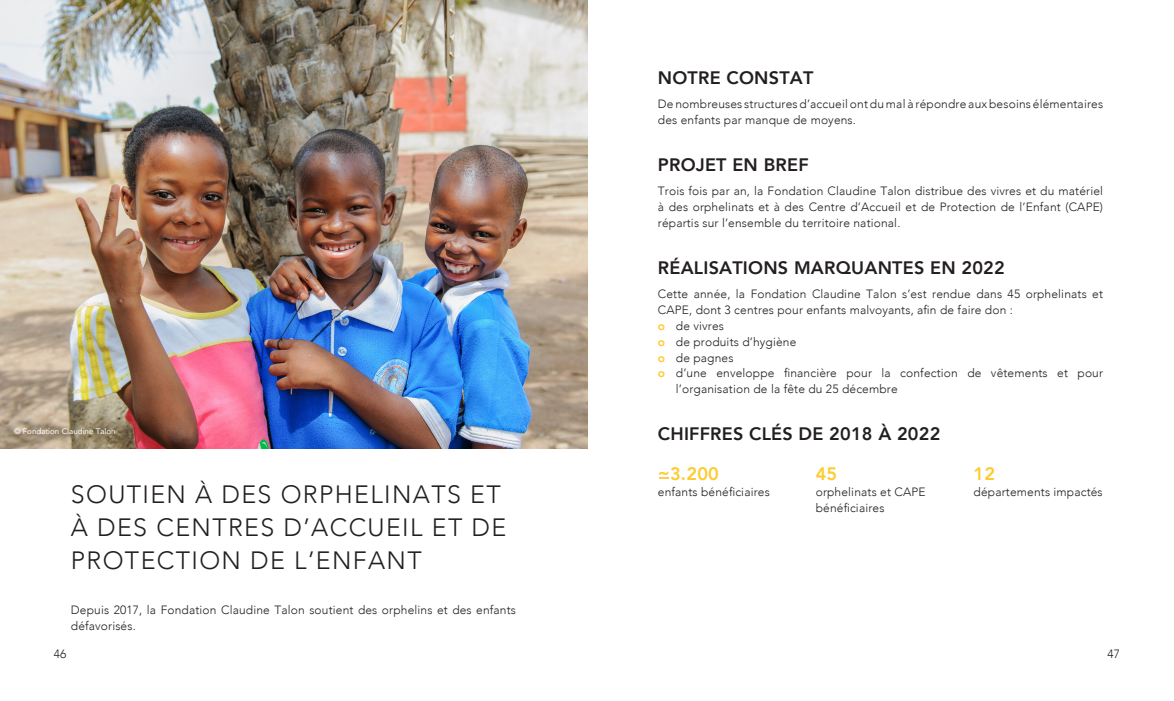
<style>
.page{position:relative;width:1174px;height:701px;background:#fff}
.page>*{position:absolute;margin:0;border:0;box-sizing:border-box;transform-origin:0 0}
.grand_titre_2{font:300 25px/33px "Avenir";letter-spacing:.055em;color:#231f20}
.titre{font:800 18px "Avenir";letter-spacing:.01em;color:#231f20}
._3_col{font:800 18px "Avenir";letter-spacing:.01em;color:#fecb2f}
._3_col-2{font:300 12px/15.8px "Avenir";letter-spacing:.01em;color:#231f20}
.t1{font:8px "Avenir";color:#fff}
.s1{font-weight:800;color:#fecb2f}
</style>
<div class="page">
<img style="left:0;top:0;width:587px;height:448px">
<p class="t1" style="left:14px;top:424px;width:103px">© Fondation Claudine Talon</p>
<p class="grand_titre_2" style="left:71px;top:477px;width:437px">SOUTIEN À DES ORPHELINATS ET<br>À DES CENTRES D’ACCUEIL ET DE<br>PROTECTION DE L’ENFANT</p>
<p class="_3_col-2" style="left:71px;top:602px;width:446px">Depuis 2017, la Fondation Claudine Talon soutient des orphelins et des enfants défavorisés.</p>
<p class="titre" style="left:658px;top:63px;width:157px">NOTRE CONSTAT</p>
<p class="_3_col-2" style="left:658px;top:96px;width:447px">De nombreuses structures d’accueil ont du mal à répondre aux besoins élémentaires des enfants par manque de moyens.</p>
<p class="titre" style="left:658px;top:151px;width:152px">PROJET EN BREF</p>
<p class="_3_col-2" style="left:658px;top:183px;width:447px;text-align:justify">Trois fois par an, la Fondation Claudine Talon distribue des vivres et du matériel à des orphelinats et à des Centre d’Accueil et de Protection de l’Enfant (CAPE) répartis sur l’ensemble du territoire national.</p>
<p class="titre" style="left:658px;top:254px;width:348px">RÉALISATIONS MARQUANTES EN 2022</p>
<p class="_3_col-2" style="left:658px;top:286px;width:446px">Cette année, la Fondation Claudine Talon s’est rendue dans 45 orphelinats et<br>CAPE, dont 3 centres pour enfants malvoyants, afin de faire don :</p>
<p class="_3_col-2" style="left:658px;top:318px;width:68px"><span class="s1">o</span> de vivres</p>
<p class="_3_col-2" style="left:658px;top:333px;width:140px"><span class="s1">o</span> de produits d’hygiène</p>
<p class="_3_col-2" style="left:658px;top:349px;width:77px"><span class="s1">o</span> de pagnes</p>
<p class="_3_col-2" style="left:676px;top:365px;width:429px;text-indent:-18px"><span class="s1">o</span> d’une enveloppe financière pour la confection de vêtements et pour l’organisation de la fête du 25 décembre</p>
<p class="titre" style="left:658px;top:420px;width:284px">CHIFFRES CLÉS DE 2018 À 2022</p>
<p class="_3_col" style="left:658px;top:460px;width:63px">≈3.200</p>
<p class="_3_col-2" style="left:658px;top:484px;width:113px">enfants bénéficiaires</p>
<p class="_3_col" style="left:973px;top:460px;width:23px">12</p>
<p class="_3_col-2" style="left:973px;top:484px;width:131px">départements impactés</p>
<p class="_3_col" style="left:815px;top:460px;width:23px">45</p>
<p class="_3_col-2" style="left:815px;top:484px;width:111px">orphelinats et CAPE bénéficiaires</p>
<p class="_3_col-2" style="left:54px;top:646px;width:14px">46</p>
<p class="_3_col-2" style="left:1107px;top:646px;width:14px">47</p>
</div>
